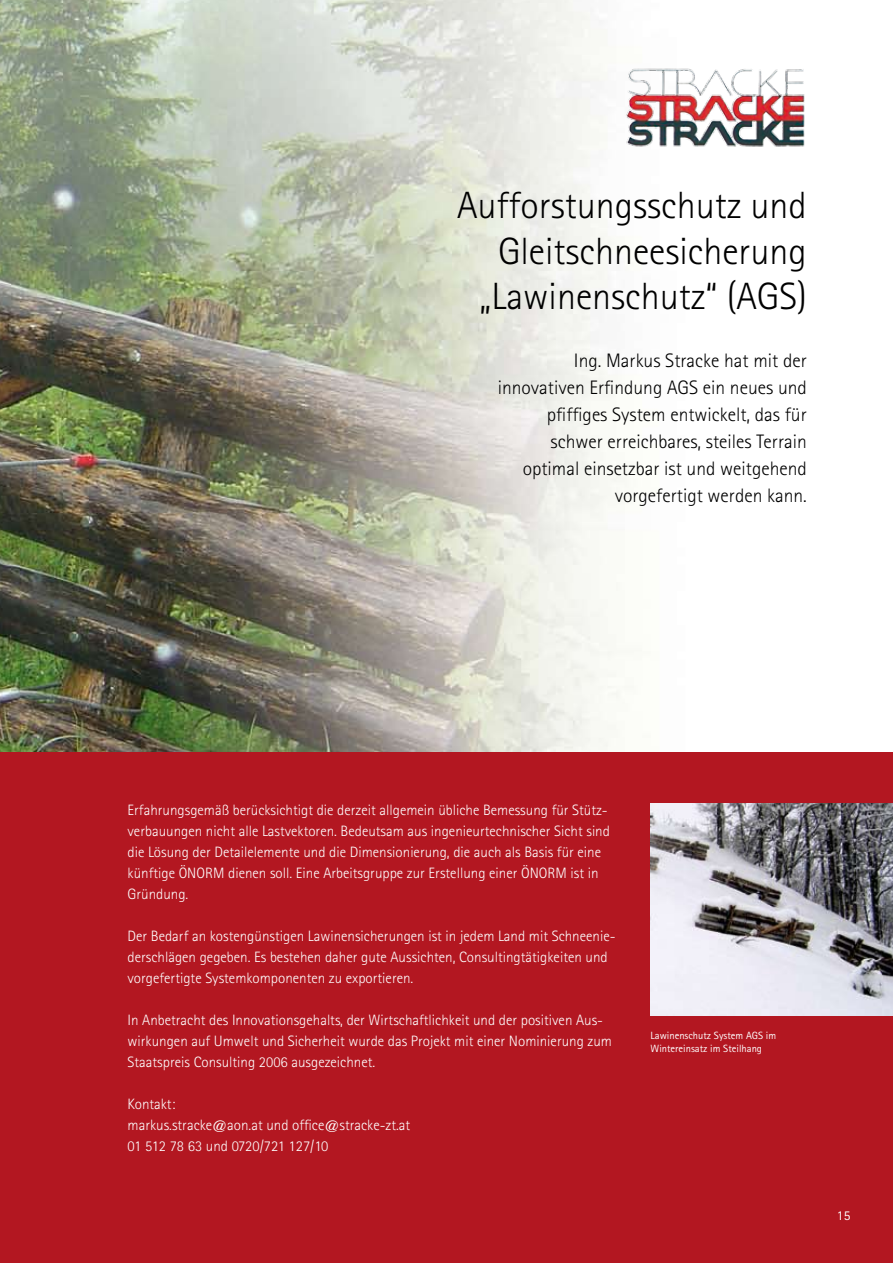
<style>
.page{position:relative;width:893px;height:1263px;background:#fff}
.page>*{position:absolute;margin:0;border:0;box-sizing:border-box;transform-origin:0 0}
.t1{font:300 37.95px/45.6px "Rotis Sans Serif";color:#000;text-align:right}
.t2{font:300 19.5px/27px "Rotis Sans Serif";color:#000;text-align:right}
.t3{font:300 15px/21px "Rotis Sans Serif";color:#fff}
.t4{font:13.5px "Rotis Sans Serif";color:#fff}
.t5{font:10.5px/13.5px "Rotis Sans Serif";color:#fff}
</style>
<div class="page">
<img style="left:0;top:0;width:773px;height:753px">
<div style="left:0;top:753px;width:893px;height:510px;background:#b31721"></div>
<img style="left:651px;top:804px;width:242px;height:211px">
<img style="left:618px;top:62px;width:187px;height:88px">
<h1 class="t1" style="left:457px;top:182px;width:351px">Aufforstungsschutz und<br>Gleitschneesicherung „Lawinenschutz“ (Ags)</h1>
<h2 class="t2" style="left:498px;top:347px;width:311px">Ing. Markus Stracke hat mit der innovativen Erfindung AGS ein neues und pfiffiges System entwickelt, das für schwer erreichbares, steiles Terrain optimal einsetzbar ist und weitgehend vorgefertigt werden kann.</h2>
<p class="t3" style="left:128px;top:799px;width:484px">Erfahrungsgemäß berücksichtigt die derzeit allgemein übliche Bemessung für Stütz&shy;verbauungen nicht alle Lastvektoren. Bedeutsam aus ingenieurtechnischer Sicht sind die Lösung der Detailelemente und die Dimensionierung, die auch als Basis für eine künftige ÖNORM dienen soll. Eine Arbeitsgruppe zur Erstellung einer ÖNORM ist in Gründung.</p>
<p class="t3" style="left:128px;top:925px;width:490px">Der Bedarf an kostengünstigen Lawinensicherungen ist in jedem Land mit Schneenie&shy;derschlägen gegeben. Es bestehen daher gute Aussichten, Consultingtätigkeiten und vorgefertigte Systemkomponenten zu exportieren.</p>
<p class="t3" style="left:128px;top:1009px;width:486px">In Anbetracht des Innovationsgehalts, der Wirtschaftlichkeit und der positiven Aus&shy;wirkungen auf Umwelt und Sicherheit wurde das Projekt mit einer Nominierung zum<br>Staatspreis Consulting 2006 ausgezeichnet.</p>
<p class="t3" style="left:128px;top:1093px;width:284px">Kontakt:<br>markus.stracke@aon.at und office@stracke-zt.at<br>01 512 78 63 und 0720/721 127/10</p>
<p class="t5" style="left:651px;top:1028px;width:127px">Lawinenschutz System AGS im<br>Wintereinsatz im Steilhang</p>
<p class="t4" style="left:837px;top:1208px;width:14px">15</p>
</div>
